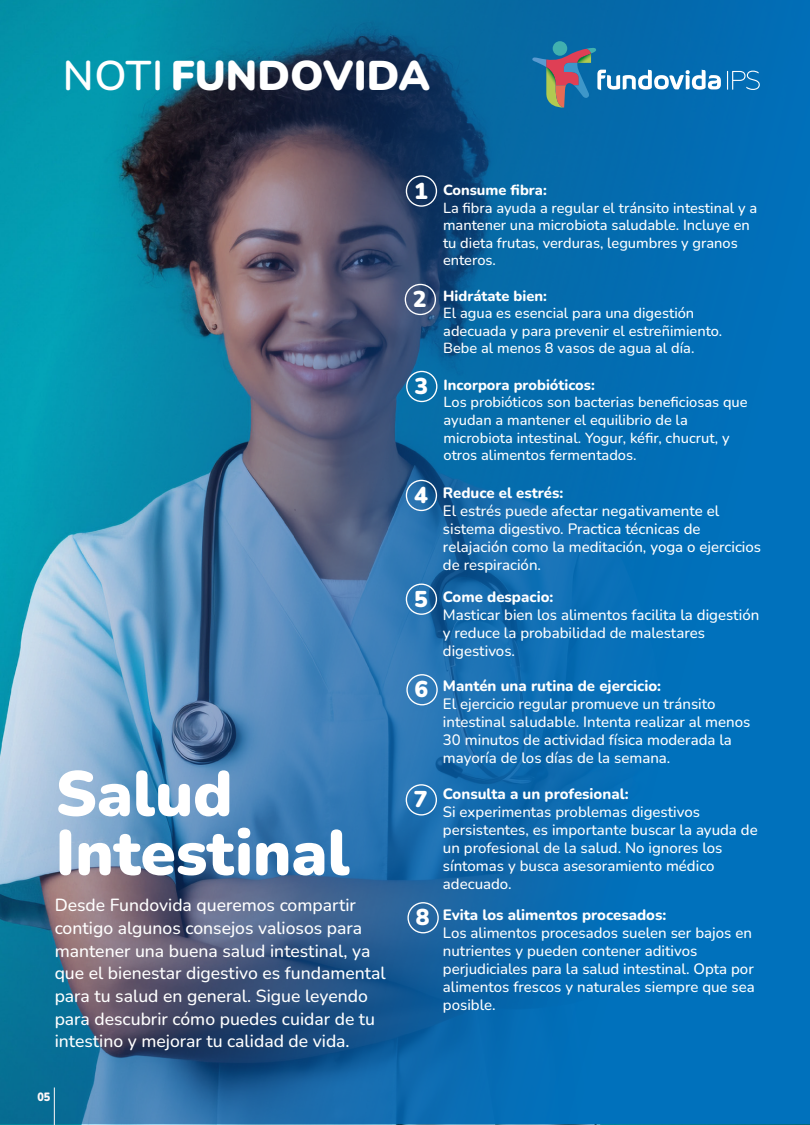
<style>
.page{position:relative;width:810px;height:1125px;background:#fff}
.page>*{position:absolute;margin:0;border:0;box-sizing:border-box;transform-origin:0 0}
.t1{font:900 63.53px/59.1px "Nunito";color:#fff}
.t2{font:900 41.4px "Nunito";color:#fff}
.t3{font:900 22.88px "Nunito";color:#fff}
.t4{font:500 17.55px/22.6px "Nunito";color:#fff}
.t5{font:500 15px/18px "Nunito";color:#fff}
.t6{font:800 15px "Nunito";color:#fff}
.t7{font:500 14.62px/17.5px "Nunito";color:#fff}
.t8{font:800 14.62px "Nunito";color:#fff}
.t9{font:900 12px "Nunito";color:#fff8f8;scale:.9 1}
.s1{font-weight:600}
</style>
<div class="page">
<img style="left:0;top:0;width:810px;height:1123px">
<hr style="left:54px;top:1088px;width:1px;height:37px;background:#fff8f8">
<svg style="left:727px;top:71px;width:33px;height:19px"></svg>
<svg style="left:532px;top:41px;width:189px;height:67px;background:#3079aa"></svg>
<div style="left:406px;top:175px;width:31px;height:32px;border:1px solid #fff;border-radius:50%"></div>
<div style="left:405px;top:284px;width:31px;height:31px;border:1px solid #fff;border-radius:50%"></div>
<div style="left:406px;top:371px;width:31px;height:31px;border:1px solid #fff;border-radius:50%"></div>
<div style="left:406px;top:480px;width:31px;height:31px;border:1px solid #fff;border-radius:50%"></div>
<div style="left:406px;top:584px;width:31px;height:31px;border:1px solid #fff;border-radius:50%"></div>
<div style="left:406px;top:674px;width:32px;height:31px;border:1px solid #fff;border-radius:50%"></div>
<div style="left:406px;top:784px;width:31px;height:32px;border:1px solid #fff;border-radius:50%"></div>
<div style="left:407px;top:902px;width:32px;height:31px;border:1px solid #fff;border-radius:50%"></div>
<h2 class="t2" style="left:63px;top:45px;width:369px"><span class="s1">NOTI</span> FUNDOVIDA</h2>
<h1 class="t1" style="left:56px;top:762px;width:296px">Salud<br>Intestinal</h1>
<p class="t4" style="left:55px;top:893px;width:333px">Desde Fundovida queremos compartir contigo algunos consejos valiosos para mantener una buena salud intestinal, ya que el bienestar digestivo es fundamental para tu salud en general. Sigue leyendo para descubrir cómo puedes cuidar de tu intestino y mejorar tu calidad de vida.</p>
<p class="t9" style="left:38px;top:1088px;width:16px">05</p>
<h3 class="t3" style="left:414px;top:174px;width:15px">1</h3>
<h3 class="t3" style="left:413px;top:283px;width:15px">2</h3>
<h3 class="t3" style="left:414px;top:370px;width:15px">3</h3>
<h3 class="t3" style="left:414px;top:479px;width:15px">4</h3>
<h3 class="t3" style="left:414px;top:582px;width:15px">5</h3>
<h3 class="t3" style="left:415px;top:673px;width:15px">6</h3>
<h3 class="t3" style="left:414px;top:783px;width:15px">7</h3>
<h3 class="t3" style="left:416px;top:901px;width:15px">8</h3>
<p class="t8" style="left:443px;top:180px;width:105px">Consume fibra:</p>
<p class="t7" style="left:443px;top:198px;width:316px">La fibra ayuda a regular el tránsito intestinal y a mantener una microbiota saludable. Incluye en tu dieta frutas, verduras, legumbres y granos enteros.</p>
<p class="t8" style="left:443px;top:285px;width:105px">Hidrátate bien:</p>
<p class="t7" style="left:443px;top:304px;width:280px">El agua es esencial para una digestión adecuada y para prevenir el estreñimiento.<br>Bebe al menos 8 vasos de agua al día.</p>
<p class="t8" style="left:444px;top:374px;width:153px">Incorpora probióticos:</p>
<p class="t7" style="left:444px;top:393px;width:306px">Los probióticos son bacterias beneficiosas que ayudan a mantener el equilibrio de la microbiota intestinal. Yogur, kéfir, chucrut, y otros alimentos fermentados.</p>
<p class="t6" style="left:443px;top:482px;width:122px">Reduce el estrés:</p>
<p class="t5" style="left:443px;top:501px;width:320px">El estrés puede afectar negativamente el sistema digestivo. Practica técnicas de relajación como la meditación, yoga o ejercicios de respiración.</p>
<p class="t6" style="left:443px;top:586px;width:112px">Come despacio:</p>
<p class="t5" style="left:443px;top:605px;width:318px">Masticar bien los alimentos facilita la digestión y reduce la probabilidad de malestares digestivos.</p>
<p class="t6" style="left:443px;top:675px;width:220px">Mantén una rutina de ejercicio:</p>
<p class="t5" style="left:443px;top:694px;width:309px">El ejercicio regular promueve un tránsito intestinal saludable. Intenta realizar al menos 30 minutos de actividad física moderada la mayoría de los días de la semana.</p>
<p class="t6" style="left:443px;top:783px;width:187px">Consulta a un profesional:</p>
<p class="t5" style="left:443px;top:802px;width:316px">Si experimentas problemas digestivos persistentes, es importante buscar la ayuda de un profesional de la salud. No ignores los síntomas y busca asesoramiento médico adecuado.</p>
<p class="t6" style="left:443px;top:904px;width:225px">Evita los alimentos procesados:</p>
<p class="t5" style="left:443px;top:923px;width:313px">Los alimentos procesados suelen ser bajos en nutrientes y pueden contener aditivos perjudiciales para la salud intestinal. Opta por alimentos frescos y naturales siempre que sea posible.</p>
</div>
